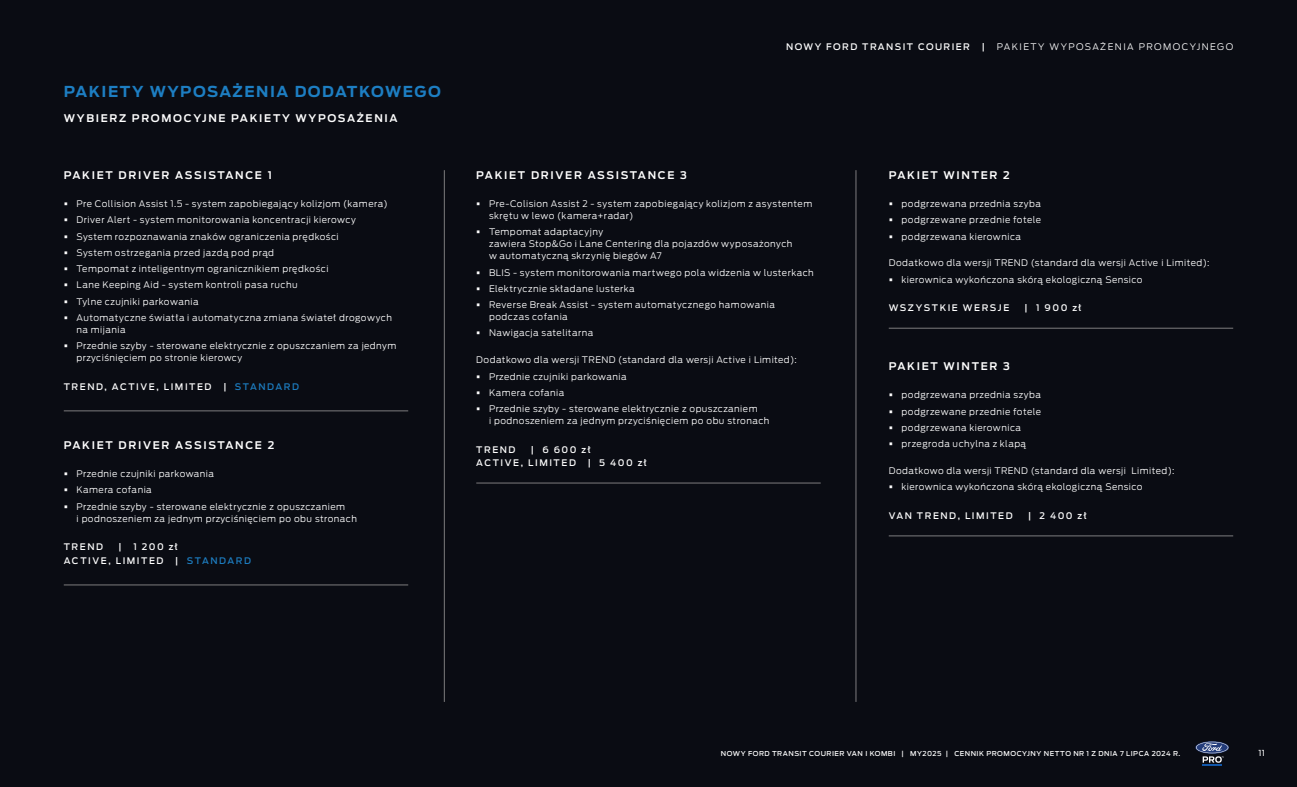
<style>
.page{position:relative;width:1297px;height:787px;background:#0a0c13}
.page>*{position:absolute;margin:0;border:0;box-sizing:border-box;transform-origin:0 0}
.t1{font:700 15px "Ford Antenna";letter-spacing:.1em;color:#1d7ec2}
.t2{font:600 10.5px "Ford Antenna";letter-spacing:.16em;color:#fff}
.t3{font:300 9px/12px "Ford Antenna";letter-spacing:.05em;color:#fff}
.t4{font:500 9px/13.5px "Ford Antenna";letter-spacing:.17em;color:#fff}
.t5{font:300 9px "Ford Antenna";letter-spacing:.16em;color:#fff}
.t6{font:500 9px "Ford Antenna";letter-spacing:.175em;color:#1d7ec2}
.t7{font:8.25px "Ford Antenna";color:#fff}
.t8{font:500 6.75px "Ford Antenna";letter-spacing:.075em;color:#fff}
.s1{font-weight:900;font-size:10.5px}
.s2{color:#fff}
</style>
<div class="page">
<svg style="left:1196px;top:741px;width:32px;height:24px"></svg>
<hr style="left:64px;top:410px;width:344px;height:1px;background:#7d7c7e">
<hr style="left:64px;top:584px;width:344px;height:1px;background:#7d7c7e">
<hr style="left:889px;top:328px;width:344px;height:1px;background:#7d7c7e">
<hr style="left:889px;top:535px;width:344px;height:1px;background:#7d7c7e">
<hr style="left:476px;top:483px;width:345px;height:1px;background:#7d7c7e">
<hr style="left:444px;top:170px;width:1px;height:532px;background:#7d7c7e">
<hr style="left:855px;top:170px;width:1px;height:532px;background:#7d7c7e">
<h1 class="t1" style="left:64px;top:78px;width:379px">PAKIETY WYPOSAŻENIA DODATKOWEGO</h1>
<p class="t2" style="left:64px;top:109px;width:335px">WYBIERZ PROMOCYJNE PAKIETY WYPOSAŻENIA</p>
<p class="t2" style="left:64px;top:165px;width:210px">PAKIET DRIVER ASSISTANCE 1</p>
<p class="t3" style="left:64px;top:197px;width:325px"><span class="s1">•</span> Pre Collision Assist 1.5 - system zapobiegający kolizjom (kamera)</p>
<p class="t3" style="left:64px;top:213px;width:294px"><span class="s1">•</span> Driver Alert - system monitorowania koncentracji kierowcy</p>
<p class="t3" style="left:64px;top:229px;width:276px"><span class="s1">•</span> System rozpoznawania znaków ograniczenia prędkości</p>
<p class="t3" style="left:64px;top:245px;width:212px"><span class="s1">•</span> System ostrzegania przed jazdą pod prąd</p>
<p class="t3" style="left:64px;top:262px;width:266px"><span class="s1">•</span> Tempomat z inteligentnym ogranicznikiem prędkości</p>
<p class="t3" style="left:64px;top:278px;width:235px"><span class="s1">•</span> Lane Keeping Aid - system kontroli pasa ruchu</p>
<p class="t3" style="left:64px;top:294px;width:136px"><span class="s1">•</span> Tylne czujniki parkowania</p>
<p class="t3" style="left:77px;top:310px;width:317px;text-indent:-13px"><span class="s1">•</span> Automatyczne światła i automatyczna zmiana świateł drogowych na mijania</p>
<p class="t3" style="left:77px;top:339px;width:321px;text-indent:-13px"><span class="s1">•</span> Przednie szyby - sterowane elektrycznie z opuszczaniem za jednym przyciśnięciem po stronie kierowcy</p>
<p class="t4" style="left:64px;top:378px;width:149px">TREND, ACTIVE, LIMITED</p>
<p class="t6" style="left:223px;top:378px;width:77px"><span class="s2">|</span> STANDARD</p>
<p class="t2" style="left:64px;top:435px;width:212px">PAKIET DRIVER ASSISTANCE 2</p>
<p class="t3" style="left:64px;top:467px;width:152px"><span class="s1">•</span> Przednie czujniki parkowania</p>
<p class="t3" style="left:64px;top:483px;width:90px"><span class="s1">•</span> Kamera cofania</p>
<p class="t3" style="left:77px;top:499px;width:282px;text-indent:-13px"><span class="s1">•</span> Przednie szyby - sterowane elektrycznie z opuszczaniem<br>i podnoszeniem za jednym przyciśnięciem po obu stronach</p>
<p class="t4" style="left:64px;top:539px;width:41px">TREND</p>
<p class="t4" style="left:118px;top:539px;width:5px">|</p>
<p class="t4" style="left:64px;top:539px;width:116px;text-indent:70px">1 200 zł<br>ACTIVE, LIMITED</p>
<p class="t6" style="left:175px;top:552px;width:77px"><span class="s2">|</span> STANDARD</p>
<p class="t4" style="left:786px;top:39px;width:185px">NOWY FORD TRANSIT COURIER</p>
<p class="t4" style="left:982px;top:39px;width:5px">|</p>
<p class="t5" style="left:997px;top:39px;width:238px">PAKIETY WYPOSAŻENIA PROMOCYJNEGO</p>
<p class="t2" style="left:476px;top:165px;width:212px">PAKIET DRIVER ASSISTANCE 3</p>
<p class="t3" style="left:489px;top:197px;width:325px;text-indent:-13px"><span class="s1">•</span> Pre-Colision Assist 2 - system zapobiegający kolizjom z asystentem skrętu w lewo (kamera+radar)</p>
<p class="t3" style="left:489px;top:225px;width:305px;text-indent:-13px"><span class="s1">•</span> Tempomat adaptacyjny<br>zawiera Stop&amp;Go i Lane Centering dla pojazdów wyposażonych w automatyczną skrzynię biegów A7</p>
<p class="t3" style="left:476px;top:265px;width:339px"><span class="s1">•</span> BLIS - system monitorowania martwego pola widzenia w lusterkach</p>
<p class="t3" style="left:476px;top:281px;width:160px"><span class="s1">•</span> Elektrycznie składane lusterka</p>
<p class="t3" style="left:489px;top:298px;width:287px;text-indent:-13px"><span class="s1">•</span> Reverse Break Assist - system automatycznego hamowania podczas cofania</p>
<p class="t3" style="left:476px;top:326px;width:119px"><span class="s1">•</span> Nawigacja satelitarna</p>
<p class="t3" style="left:476px;top:353px;width:322px">Dodatkowo dla wersji TREND (standard dla wersji Active i Limited):</p>
<p class="t3" style="left:476px;top:369px;width:152px"><span class="s1">•</span> Przednie czujniki parkowania</p>
<p class="t3" style="left:476px;top:385px;width:90px"><span class="s1">•</span> Kamera cofania</p>
<p class="t3" style="left:489px;top:401px;width:282px;text-indent:-13px"><span class="s1">•</span> Przednie szyby - sterowane elektrycznie z opuszczaniem<br>i podnoszeniem za jednym przyciśnięciem po obu stronach</p>
<p class="t4" style="left:476px;top:441px;width:41px">TREND</p>
<p class="t4" style="left:476px;top:441px;width:116px;text-indent:55px">| 6 600 zł<br>ACTIVE, LIMITED</p>
<p class="t4" style="left:588px;top:455px;width:61px">| 5 400 zł</p>
<p class="t2" style="left:889px;top:165px;width:123px">PAKIET WINTER 2</p>
<p class="t3" style="left:889px;top:197px;width:154px"><span class="s1">•</span> podgrzewana przednia szyba</p>
<p class="t3" style="left:889px;top:213px;width:154px"><span class="s1">•</span> podgrzewane przednie fotele</p>
<p class="t3" style="left:889px;top:229px;width:134px"><span class="s1">•</span> podgrzewana kierownica</p>
<p class="t3" style="left:889px;top:256px;width:322px">Dodatkowo dla wersji TREND (standard dla wersji Active i Limited):</p>
<p class="t3" style="left:889px;top:272px;width:255px"><span class="s1">•</span> kierownica wykończona skórą ekologiczną Sensico</p>
<p class="t4" style="left:889px;top:300px;width:122px">WSZYSTKIE WERSJE</p>
<p class="t4" style="left:1025px;top:300px;width:59px">| 1 900 zł</p>
<p class="t2" style="left:889px;top:357px;width:123px">PAKIET WINTER 3</p>
<p class="t3" style="left:889px;top:388px;width:154px"><span class="s1">•</span> podgrzewana przednia szyba</p>
<p class="t3" style="left:889px;top:404px;width:154px"><span class="s1">•</span> podgrzewane przednie fotele</p>
<p class="t3" style="left:889px;top:420px;width:134px"><span class="s1">•</span> podgrzewana kierownica</p>
<p class="t3" style="left:889px;top:437px;width:139px"><span class="s1">•</span> przegroda uchylna z klapą</p>
<p class="t3" style="left:889px;top:464px;width:287px">Dodatkowo dla wersji TREND (standard dla wersji Limited):</p>
<p class="t3" style="left:889px;top:480px;width:255px"><span class="s1">•</span> kierownica wykończona skórą ekologiczną Sensico</p>
<p class="t4" style="left:889px;top:508px;width:125px">VAN TREND, LIMITED</p>
<p class="t4" style="left:1028px;top:508px;width:60px">| 2 400 zł</p>
<p class="t8" style="left:721px;top:747px;width:461px">NOWY FORD TRANSIT COURIER VAN I KOMBI | MY2025 | CENNIK PROMOCYJNY NETTO NR 1 Z DNIA 7 LIPCA 2024 R.</p>
<p class="t7" style="left:1258px;top:746px;width:8px">11</p>
</div>
